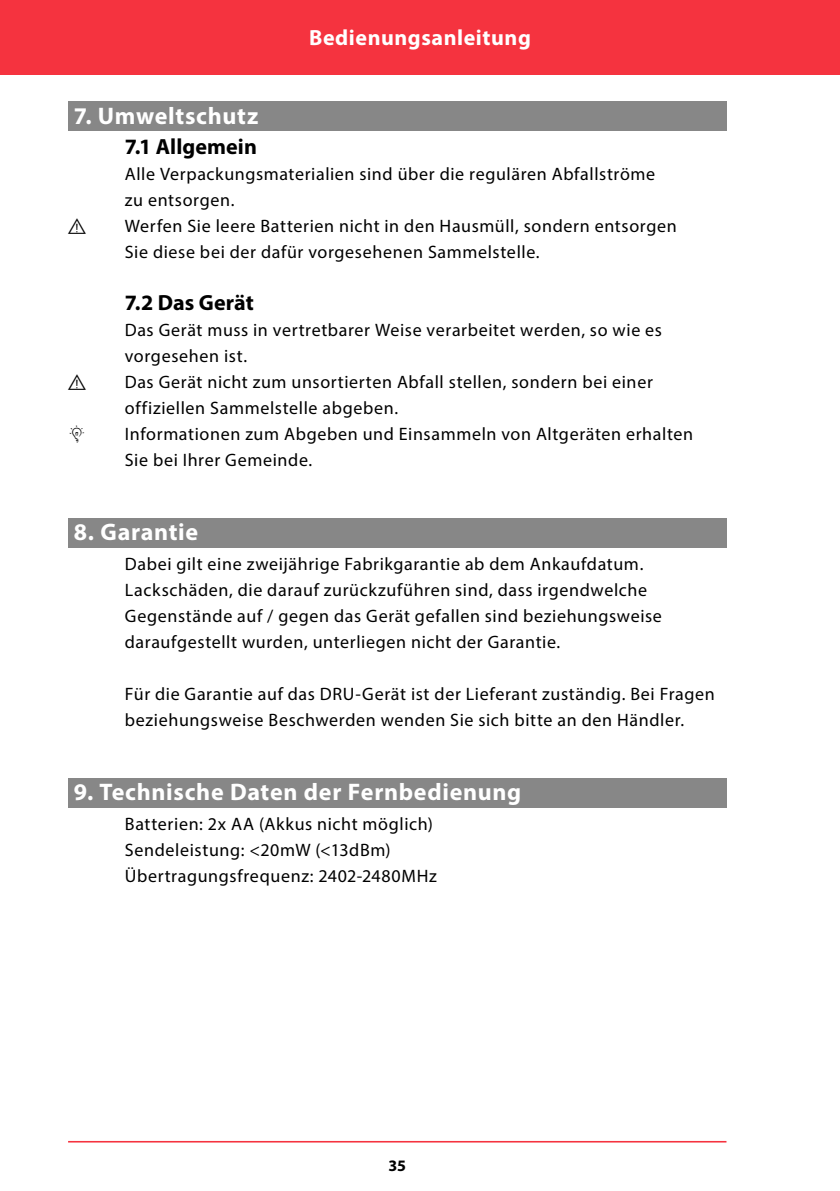
<style>
.page{position:relative;width:840px;height:1191px;background:#fff}
.page>*{position:absolute;margin:0;border:0;box-sizing:border-box;transform-origin:0 0}
.Hoofdstuk{font:700 24px "Myriad Pro";letter-spacing:.03em;color:#fff}
.Paragraaf{font:700 22px "Myriad Pro";color:#000}
.t1{font:700 22px "Myriad Pro";letter-spacing:.025em;color:#fff}
.Platte_tekst{font:18px/26px "Myriad Pro";letter-spacing:.035em;color:#000}
.Platte_tekst_-_Icoon{font:18px/26px "Myriad Pro";letter-spacing:.035em;color:#000}
.t2{font:700 16px "Myriad Pro";color:#000}
</style>
<div class="page">
<div style="left:0;top:0;width:839px;height:75px;background:#f5333f"></div>
<hr style="left:68px;top:1141px;width:658px;height:1px;background:#f5333f">
<div style="left:68px;top:102px;width:658px;height:29px;background:#878787"></div>
<div style="left:68px;top:518px;width:658px;height:29px;background:#878787"></div>
<div style="left:68px;top:778px;width:658px;height:29px;background:#878787"></div>
<p class="t1" style="left:309px;top:23px;width:223px">Bedienungsanleitung</p>
<p class="Hoofdstuk" style="left:74px;top:100px;width:186px">7. Umweltschutz</p>
<p class="Paragraaf" style="left:125px;top:132px;width:133px">7.1 Allgemein</p>
<p class="Platte_tekst" style="left:125px;top:161px;width:531px">Alle Verpackungsmaterialien sind über die regulären Abfallströme zu entsorgen.</p>
<p class="Platte_tekst_-_Icoon" style="left:125px;top:213px;width:553px;text-indent:-57px">✓ Werfen Sie leere Batterien nicht in den Hausmüll, sondern entsorgen<br>Sie diese bei der dafür vorgesehenen Sammelstelle.</p>
<p class="Paragraaf" style="left:125px;top:288px;width:130px">7.2 Das Gerät</p>
<p class="Platte_tekst" style="left:125px;top:317px;width:538px">Das Gerät muss in vertretbarer Weise verarbeitet werden, so wie es vorgesehen ist.</p>
<p class="Platte_tekst_-_Icoon" style="left:125px;top:369px;width:529px;text-indent:-57px">✓ Das Gerät nicht zum unsortierten Abfall stellen, sondern bei einer offiziellen Sammelstelle abgeben.</p>
<p class="Platte_tekst_-_Icoon" style="left:125px;top:421px;width:569px">Informationen zum Abgeben und Einsammeln von Altgeräten erhalten<br>Sie bei Ihrer Gemeinde.</p>
<p class="Hoofdstuk" style="left:74px;top:516px;width:126px">8. Garantie</p>
<p class="Platte_tekst" style="left:125px;top:551px;width:519px">Dabei gilt eine zweijährige Fabrikgarantie ab dem Ankaufdatum.</p>
<p class="Platte_tekst" style="left:125px;top:577px;width:538px">Lackschäden, die darauf zurückzuführen sind, dass irgendwelche<br>Gegenstände auf / gegen das Gerät gefallen sind beziehungsweise daraufgestellt wurden, unterliegen nicht der Garantie.</p>
<p class="Platte_tekst" style="left:125px;top:681px;width:591px">Für die Garantie auf das DRU-Gerät ist der Lieferant zuständig. Bei Fragen beziehungsweise Beschwerden wenden Sie sich bitte an den Händler.</p>
<p class="Hoofdstuk" style="left:74px;top:776px;width:449px">9. Technische Daten der Fernbedienung</p>
<p class="Platte_tekst" style="left:125px;top:811px;width:309px">Batterien: 2x AA (Akkus nicht möglich)</p>
<p class="Platte_tekst" style="left:125px;top:837px;width:267px">Sendeleistung: &lt;20mW (&lt;13dBm)</p>
<p class="Platte_tekst" style="left:125px;top:863px;width:313px">Übertragungsfrequenz: 2402-2480MHz</p>
<p class="t2" style="left:388px;top:1155px;width:19px">35</p>
</div>
